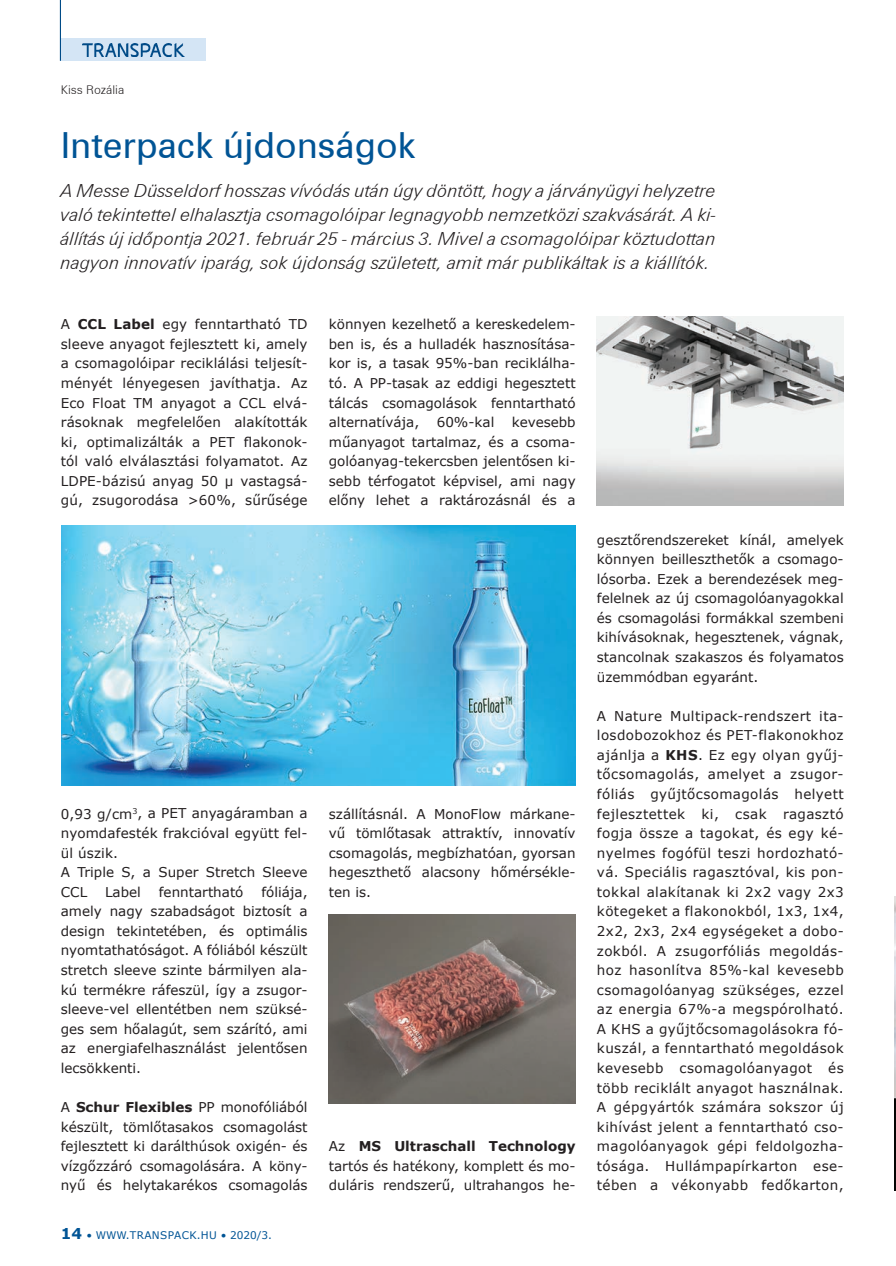
<style>
.page{position:relative;width:896px;height:1266px;background:#fff}
.page>*{position:absolute;margin:0;border:0;box-sizing:border-box;transform-origin:0 0}
.t1{font:36px "Zurich PFL Normal";color:#005495}
.t2{font:18px/24px "Zurich Lt PFL Italic";color:#231f20;text-align:justify}
.t3{font:13.5px/19.5px "Verdana";color:#231f20;text-align:justify}
.t4{font:12px "Zurich Lt PFL Normal";color:#231f20}
.t5{font:10.5px "Verdana";letter-spacing:.035em;color:#005495}
.s1{font-weight:700}
.s2{font-weight:700;font-size:15px}
</style>
<div class="page">
<div style="left:60px;top:38px;width:146px;height:23px;background:#d4e5f5"></div>
<hr style="left:60px;top:0;width:1px;height:61px;background:#004b87">
<img style="left:83px;top:44px;width:101px;height:13px">
<img style="left:329px;top:914px;width:246px;height:189px">
<img style="left:597px;top:316px;width:246px;height:189px">
<img style="left:894px;top:896px;width:1px;height:294px">
<img style="left:61px;top:526px;width:514px;height:259px">
<p class="t4" style="left:61px;top:82px;width:65px">Kiss Rozália</p>
<h1 class="t1" style="left:61px;top:120px;width:356px">Interpack újdonságok</h1>
<p class="t2" style="left:61px;top:179px;width:657px">A Messe Düsseldorf hosszas vívódás után úgy döntött, hogy a járványügyi helyzetre való tekintettel elhalasztja csomagolóipar legnagyobb nemzetközi szakvásárát. A ki&shy;állítás új időpontja 2021. február 25 - március 3. Mivel a csomagolóipar köztudottan nagyon innovatív iparág, sok újdonság született, amit már publikáltak is a kiállítók.</p>
<p class="t3" style="left:61px;top:314px;width:248px">A <span class="s1">CCL Label</span> egy fenntartható TD sleeve anyagot fejlesztett ki, amely a csomagolóipar reciklálási teljesít&shy;ményét lényegesen javíthatja. Az Eco Float TM anyagot a CCL elvá&shy;rásoknak megfelelően alakították ki, optimalizálták a PET flakonok&shy;tól való elválasztási folyamatot. Az LDPE-bázisú anyag 50 µ vastagsá&shy;gú, zsugorodása &gt;60%, sűrűsége</p>
<p class="t3" style="left:329px;top:314px;width:248px">könnyen kezelhető a kereskedelem&shy;ben is, és a hulladék hasznosítása&shy;kor is, a tasak 95%-ban reciklálha&shy;tó. A PP-tasak az eddigi hegesztett tálcás csomagolások fenntartható alternatívája,</p>
<p class="t3" style="left:329px;top:412px;width:248px;text-indent:183px">kevesebb műanyagot tartalmaz, és a csoma&shy;golóanyag-tekercsben jelentősen ki&shy;sebb térfogatot képvisel, ami nagy előny lehet a raktározásnál és a</p>
<p class="t3" style="left:436px;top:412px;width:59px">60%-kal</p>
<p class="t3" style="left:61px;top:803px;width:248px;text-align:left">0,93 g/cm<sup>3</sup>, a PET anyagáramban a nyomdafesték frakcióval együtt fel&shy;ül úszik.<br>A Triple S, a Super Stretch Sleeve<br>CCL</p>
<p class="t3" style="left:61px;top:881px;width:248px;text-indent:200px">fóliája, amely nagy szabadságot biztosít a design tekintetében, és optimális nyomtathatóságot. A fóliából készült stretch sleeve szinte bármilyen ala&shy;kú termékre ráfeszül, így a zsugor&shy;sleeve-vel ellentétben nem szüksé&shy;ges sem hőalagút, sem szárító, ami az energiafelhasználást jelentősen lecsökkenti.</p>
<p class="t3" style="left:61px;top:1097px;width:248px">A <span class="s1">Schur Flexibles</span> PP monofóliából készült, tömlőtasakos csomagolást fejlesztett ki darálthúsok oxigén- és vízgőzzáró csomagolására. A köny&shy;nyű és helytakarékos csomagolás</p>
<p class="t3" style="left:105px;top:881px;width:37px">Label</p>
<p class="t3" style="left:159px;top:881px;width:86px">fenntartható</p>
<p class="t5" style="left:61px;top:1228px;width:213px"><span class="s2">14</span> • WWW.TRANSPACK.HU • 2020/3.</p>
<p class="t3" style="left:329px;top:803px;width:248px">szállításnál. A MonoFlow márkane&shy;vű tömlőtasak attraktív, innovatív csomagolás, megbízhatóan, gyorsan hegeszthető alacsony hőmérsékle&shy;ten is.</p>
<p class="t3" style="left:329px;top:1136px;width:248px">Az <span class="s1">MS Ultraschall Technology </span>tartós és hatékony, komplett és mo&shy;duláris rendszerű, ultrahangos he-</p>
<p class="t3" style="left:597px;top:530px;width:248px">gesztőrendszereket kínál, amelyek könnyen beilleszthetők a csomago&shy;lósorba. Ezek a berendezések meg&shy;felelnek az új csomagolóanyagokkal és csomagolási formákkal szembeni kihívásoknak, hegesztenek, vágnak, stancolnak szakaszos és folyamatos üzemmódban egyaránt.</p>
<p class="t3" style="left:597px;top:706px;width:248px">A Nature Multipack-rendszert ita&shy;losdobozokhoz és PET-flakonokhoz ajánlja a <span class="s1">KHS</span>. Ez egy olyan gyűj&shy;tőcsomagolás, amelyet a zsugor&shy;fóliás gyűjtőcsomagolás helyett fejlesztettek ki, csak ragasztó fogja össze a tagokat, és egy ké&shy;nyelmes fogófül teszi hordozható&shy;vá. Speciális ragasztóval, kis pon&shy;tokkal alakítanak ki 2x2 vagy 2x3 kötegeket a flakonokból, 1x3, 1x4, 2x2, 2x3, 2x4 egységeket a dobo&shy;zokból. A zsugorfóliás megoldás&shy;hoz hasonlítva 85%-kal kevesebb csomagolóanyag szükséges, ezzel az energia 67%-a megspórolható.<br>A KHS a gyűjtőcsomagolásokra fó&shy;kuszál, a fenntartható megoldások kevesebb csomagolóanyagot és több reciklált anyagot használnak.<br>A gépgyártók számára sokszor új kihívást jelent a fenntartható cso&shy;magolóanyagok gépi feldolgozha&shy;tósága. Hullámpapírkarton ese&shy;tében a vékonyabb fedőkarton,</p>
</div>
